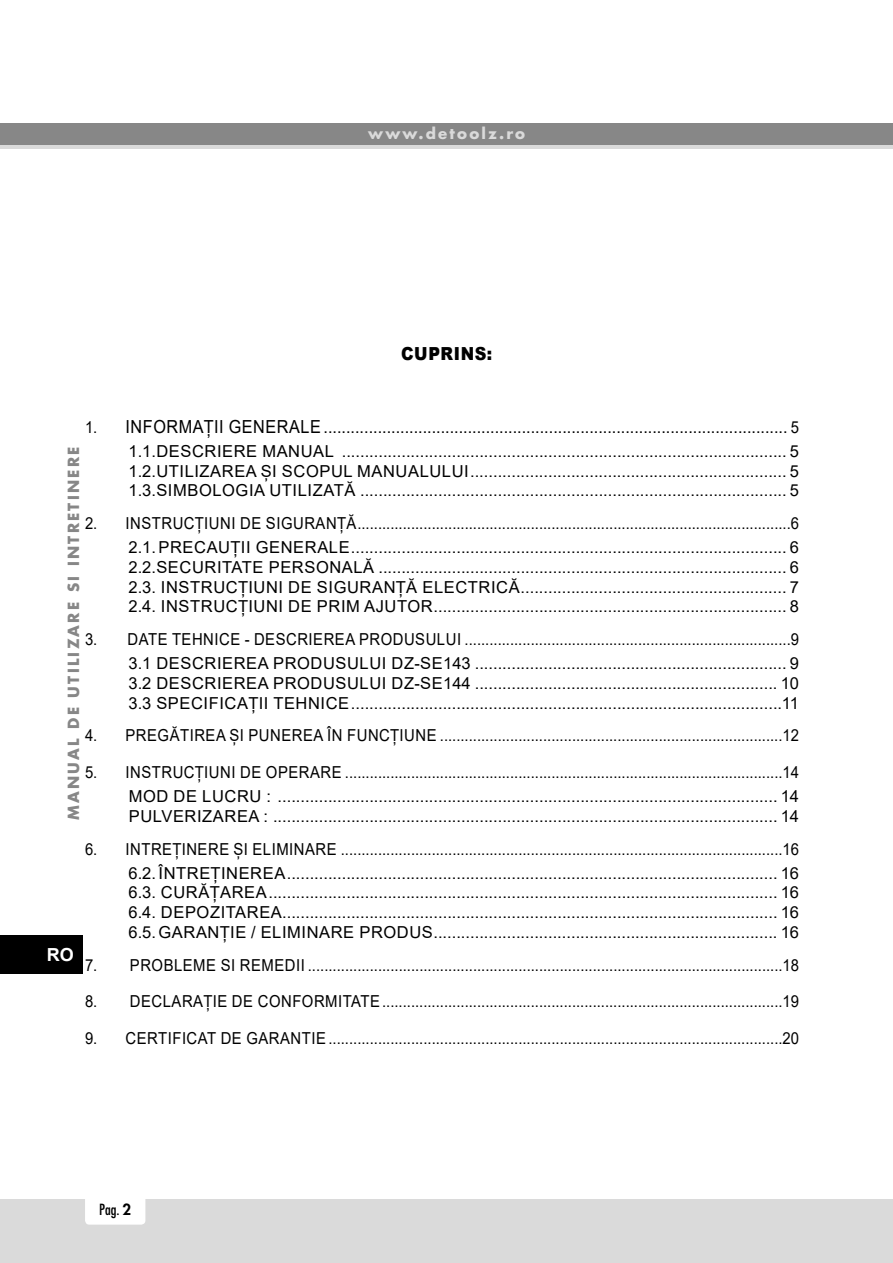
<style>
.page{position:relative;width:893px;height:1263px;background:#fff}
.page>*{position:absolute;margin:0;border:0;box-sizing:border-box;transform-origin:0 0}
.t1{font:18px "Arial";letter-spacing:.035em;color:#000;scale:.9 1}
.t2{font:900 18px "Arial";letter-spacing:.035em;color:#000;scale:.9 1}
.t3{font:700 18px "Arial";color:#fff}
.t4{font:16.5px/24px "Arial";letter-spacing:.035em;color:#000;text-align:right;scale:.9 1}
.t5{font:16.5px/19.8px "Arial";letter-spacing:.035em;color:#000;text-align:justify}
.t6{font:700 15px "Futura";letter-spacing:.15em;color:#878787}
.t7{font:700 15px "Futura";letter-spacing:.15em;color:#dadada}
.t8{font:condensed 15px "Futura";color:#000}
.s1{font-size:16.5px}
.s2{font-weight:800;font-stretch:normal}
</style>
<div class="page">
<div style="left:0;top:1199px;width:893px;height:64px;background:#dadada"></div>
<div style="left:85px;top:1194px;width:60px;height:30px;background:#fff;border-radius:4px"></div>
<div style="left:0;top:935px;width:82px;height:39px;background:#000"></div>
<div style="left:0;top:123px;width:893px;height:26px;background:#878787"></div>
<hr style="left:0;top:146px;width:893px;height:3px;background:#dadada">
<p class="t7" style="left:368px;top:124px;width:158px">www.detoolz.ro</p>
<p class="t2" style="left:401px;top:341px;width:103px">CUPRINS:</p>
<p class="t1" style="left:85px;top:414px;width:795px"><span class="s1">1.</span> INFORMAȚII GENERALE ....................................................................................................... <span class="s1">5</span></p>
<p class="t5" style="left:129px;top:441px;width:672px">1.1.DESCRIERE MANUAL ................................................................................................. 5<br>1.2.UTILIZAREA ȘI SCOPUL MANUALULUI..................................................................... 5<br>1.3.SIMBOLOGIA UTILIZATĂ ............................................................................................. 5</p>
<p class="t4" style="left:85px;top:511px;width:795px">2. INSTRUCȚIUNI DE SIGURANȚĂ.........................................................................................................6<br>2.1.PRECAUȚII GENERALE............................................................................................... 6</p>
<p class="t5" style="left:129px;top:557px;width:672px">2.2.SECURITATE PERSONALĂ ......................................................................................... 6<br>2.3. INSTRUCȚIUNI DE SIGURANȚĂ ELECTRICĂ.......................................................... 7<br>2.4. INSTRUCȚIUNI DE PRIM AJUTOR............................................................................. 8</p>
<p class="t4" style="left:85px;top:627px;width:795px">3. DATE TEHNICE - DESCRIEREA PRODUSULUI ...............................................................................9<br>3.1 DESCRIEREA PRODUSULUI DZ-SE143 .................................................................... 9</p>
<p class="t5" style="left:129px;top:673px;width:672px">3.2 DESCRIEREA PRODUSULUI DZ-SE144 .................................................................. 10<br>3.3 SPECIFICAȚII TEHNICE..............................................................................................11</p>
<p class="t4" style="left:85px;top:723px;width:795px">4. PREGĂTIREA ȘI PUNEREA ÎN FUNCȚIUNE ...................................................................................12</p>
<p class="t4" style="left:85px;top:760px;width:795px">5. INSTRUCȚIUNI DE OPERARE ..........................................................................................................14<br>MOD DE LUCRU : ............................................................................................................. 14</p>
<p class="t5" style="left:129px;top:806px;width:672px">PULVERIZAREA : .............................................................................................................. 14</p>
<p class="t4" style="left:85px;top:836px;width:795px">6. INTREȚINERE ȘI ELIMINARE ...........................................................................................................16<br>6.2. ÎNTREȚINEREA........................................................................................................... 16</p>
<p class="t5" style="left:129px;top:882px;width:672px">6.3. CURĂȚAREA............................................................................................................... 16<br>6.4. DEPOZITAREA............................................................................................................ 16<br>6.5.GARANȚIE / ELIMINARE PRODUS........................................................................... 16</p>
<p class="t4" style="left:85px;top:953px;width:795px">7. PROBLEME SI REMEDII ...................................................................................................................18</p>
<p class="t4" style="left:85px;top:989px;width:795px">8. DECLARAȚIE DE CONFORMITATE.................................................................................................19</p>
<p class="t4" style="left:85px;top:1026px;width:795px">9. CERTIFICAT DE GARANTIE ..............................................................................................................20</p>
<p class="t6" style="left:64px;top:820px;width:375px;rotate:-90deg">MANUAL DE UTILIZARE SI INTRETINERE</p>
<p class="t3" style="left:47px;top:942px;width:28px">RO</p>
<p class="t8" style="left:99px;top:1201px;width:34px">Pag. <span class="s2">2</span></p>
</div>
